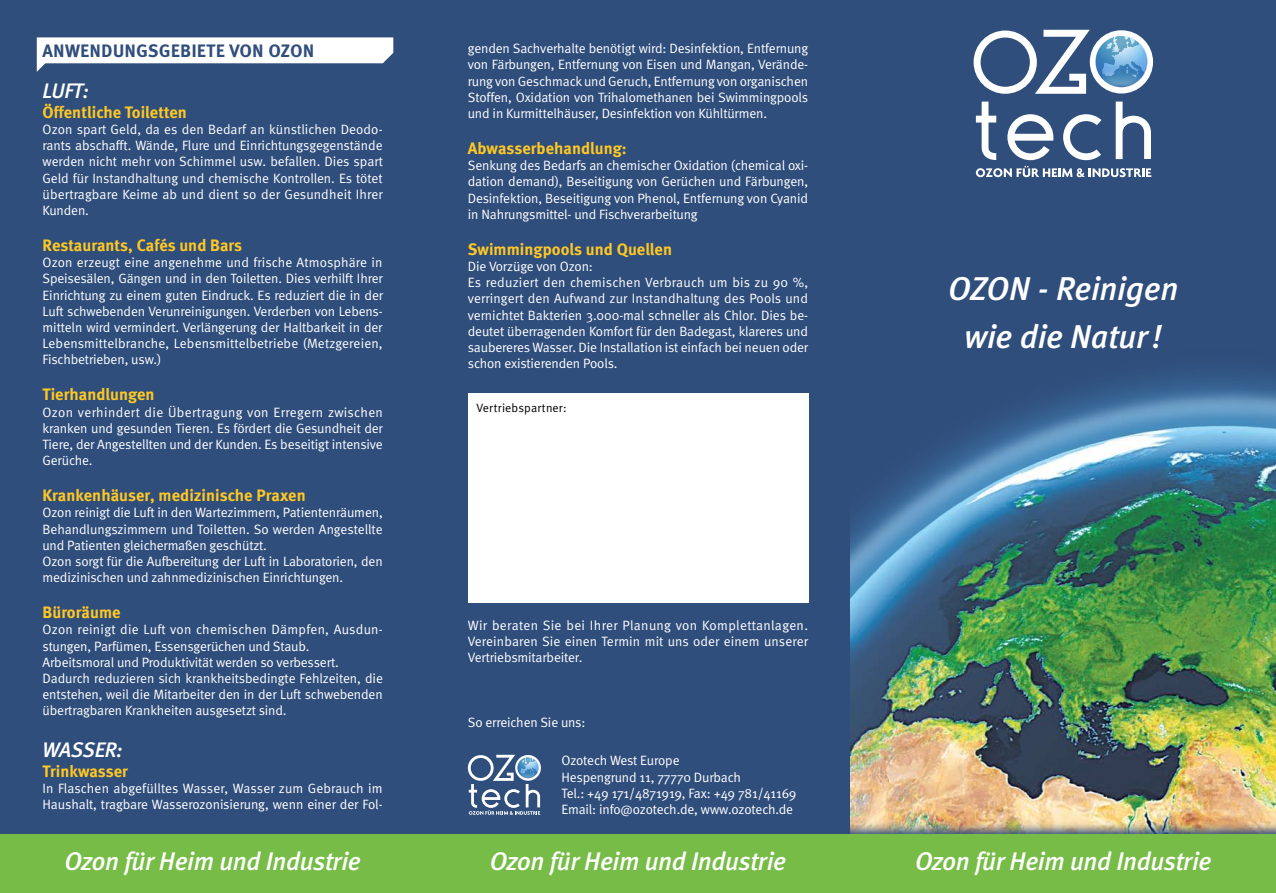
<style>
.page{position:relative;width:1276px;height:893px;background:#304e7c}
.page>*{position:absolute;margin:0;border:0;box-sizing:border-box;transform-origin:0 0}
.t1{font:italic 500 33px/48px "Meta";letter-spacing:-.005em;color:#fff;text-align:center}
.t2{font:italic 500 25.5px "Meta";letter-spacing:-.01em;color:#fff}
.t3{font:italic 500 21px "Meta";letter-spacing:-.015em;color:#fff}
.t4{font:18px "Meta Bold Caps";color:#304e7c}
.t5{font:700 16.5px "Meta";letter-spacing:.005em;color:#ffc823}
.t6{font:13.5px/16.2px "Meta Normal";letter-spacing:-.01em;color:#fff;text-align:justify}
.t7{font:12px "Meta Normal";letter-spacing:.015em;color:#000}
</style>
<div class="page">
<img style="left:850px;top:29px;width:426px;height:792px">
<img style="left:0;top:821px;width:1276px;height:14px">
<div style="left:0;top:835px;width:1276px;height:58px;background:#76bc46"></div>
<svg style="left:1089px;top:30px;width:64px;height:64px"></svg>
<svg style="left:973px;top:30px;width:116px;height:64px"></svg>
<svg style="left:976px;top:102px;width:20px;height:58px"></svg>
<svg style="left:1007px;top:114px;width:46px;height:46px"></svg>
<svg style="left:1063px;top:114px;width:38px;height:46px"></svg>
<svg style="left:1115px;top:102px;width:36px;height:57px"></svg>
<svg style="left:976px;top:166px;width:175px;height:11px"></svg>
<svg style="left:1095px;top:36px;width:52px;height:51px"></svg>
<svg style="left:1096px;top:36px;width:48px;height:51px"></svg>
<svg style="left:468px;top:755px;width:72px;height:60px"></svg>
<svg style="left:37px;top:37px;width:356px;height:35px"></svg>
<div style="left:468px;top:394px;width:340px;height:209px;background:#fff"></div>
<h3 class="t4" style="left:43px;top:40px;width:273px">ANWENDUNGSGEBIETE VON OZON</h3>
<h3 class="t3" style="left:43px;top:78px;width:48px">LUFT:</h3>
<p class="t5" style="left:43px;top:102px;width:146px">Öffentliche Toiletten</p>
<p class="t6" style="left:43px;top:121px;width:342px">Ozon spart Geld, da es den Bedarf an künstlichen Deodo&shy;rants abschafft. Wände, Flure und Einrichtungsgegenstände werden nicht mehr von Schimmel usw. befallen. Dies spart Geld für Instandhaltung und chemische Kontrollen. Es tötet übertragbare Keime ab und dient so der Gesundheit Ihrer Kunden.</p>
<p class="t5" style="left:43px;top:235px;width:201px">Restaurants, Cafés und Bars</p>
<p class="t6" style="left:43px;top:254px;width:342px">Ozon erzeugt eine angenehme und frische Atmosphäre in Speisesälen, Gängen und in den Toiletten. Dies verhilft Ihrer Einrichtung zu einem guten Eindruck. Es reduziert die in der Luft schwebenden Verunreinigungen. Verderben von Lebens&shy;mitteln wird vermindert. Verlängerung der Haltbarkeit in der Lebensmittelbranche, Lebensmittelbetriebe (Metzgereien, Fischbetrieben, usw.)</p>
<p class="t5" style="left:43px;top:385px;width:113px">Tierhandlungen</p>
<p class="t6" style="left:43px;top:404px;width:342px">Ozon verhindert die Übertragung von Erregern zwischen kranken und gesunden Tieren. Es fördert die Gesundheit der Tiere, der Angestellten und der Kunden. Es beseitigt intensive Gerüche.</p>
<p class="t5" style="left:43px;top:486px;width:265px">Krankenhäuser, medizinische Praxen</p>
<p class="t6" style="left:43px;top:504px;width:342px;text-align:left">Ozon reinigt die Luft in den Wartezimmern, Patientenräumen, Behandlungszimmern und Toiletten. So werden Angestellte und Patienten gleichermaßen geschützt.<br>Ozon sorgt für die Aufbereitung der Luft in Laboratorien, den medizinischen und zahnmedizinischen Einrichtungen.</p>
<p class="t5" style="left:43px;top:603px;width:80px">Büroräume</p>
<p class="t6" style="left:43px;top:621px;width:342px;text-align:left">Ozon reinigt die Luft von chemischen Dämpfen, Ausdun&shy;stungen, Parfümen, Essensgerüchen und Staub.<br>Arbeitsmoral und Produktivität werden so verbessert.<br>Dadurch reduzieren sich krankheitsbedingte Fehlzeiten, die entstehen, weil die Mitarbeiter den in der Luft schwebenden übertragbaren Krankheiten ausgesetzt sind.</p>
<h3 class="t3" style="left:43px;top:737px;width:82px">WASSER:</h3>
<p class="t5" style="left:43px;top:761px;width:87px">Trinkwasser</p>
<p class="t6" style="left:43px;top:780px;width:342px">In Flaschen abgefülltes Wasser, Wasser zum Gebrauch im<br>Haushalt, tragbare Wasserozonisierung, wenn einer der Fol-</p>
<p class="t6" style="left:468px;top:40px;width:342px">genden Sachverhalte benötigt wird: Desinfektion, Entfernung von Färbungen, Entfernung von Eisen und Mangan, Verände&shy;rung von Geschmack und Geruch, Entfernung von organischen Stoffen, Oxidation von Trihalomethanen bei Swimmingpools und in Kurmittelhäuser, Desinfektion von Kühltürmen.</p>
<p class="t5" style="left:468px;top:138px;width:160px">Abwasserbehandlung:</p>
<p class="t6" style="left:468px;top:157px;width:342px">Senkung des Bedarfs an chemischer Oxidation (chemical oxi&shy;dation demand), Beseitigung von Gerüchen und Färbungen, Desinfektion, Beseitigung von Phenol, Entfernung von Cyanid in Nahrungsmittel- und Fischverarbeitung</p>
<p class="t5" style="left:468px;top:239px;width:206px">Swimmingpools und Quellen</p>
<p class="t6" style="left:468px;top:258px;width:342px;text-align:left">Die Vorzüge von Ozon:<br>Es reduziert den chemischen Verbrauch um bis zu 90 %, verringert den Aufwand zur Instandhaltung des Pools und vernichtet Bakterien 3.000-mal schneller als Chlor. Dies be&shy;deutet überragenden Komfort für den Badegast, klareres und saubereres Wasser. Die Installation ist einfach bei neuen oder schon existierenden Pools.</p>
<p class="t7" style="left:476px;top:401px;width:92px">Vertriebspartner:</p>
<p class="t6" style="left:468px;top:617px;width:342px">Wir beraten Sie bei Ihrer Planung von Komplettanlagen.<br>Vereinbaren Sie einen Termin mit uns oder einem unserer Vertriebsmitarbeiter.</p>
<p class="t6" style="left:468px;top:714px;width:119px">So erreichen Sie uns:</p>
<p class="t6" style="left:561px;top:752px;width:237px;text-align:left">Ozotech West Europe<br>Hespengrund 11, 77770 Durbach<br>Tel.: +49 171/4871919, Fax: +49 781/41169<br>Email: info@ozotech.de, www.ozotech.de</p>
<h2 class="t2" style="left:65px;top:846px;width:298px">Ozon für Heim und Industrie</h2>
<h2 class="t2" style="left:490px;top:846px;width:298px">Ozon für Heim und Industrie</h2>
<h1 class="t1" style="left:948px;top:264px;width:231px">OZON - Reinigen wie die Natur!</h1>
<h2 class="t2" style="left:915px;top:846px;width:298px">Ozon für Heim und Industrie</h2>
</div>
